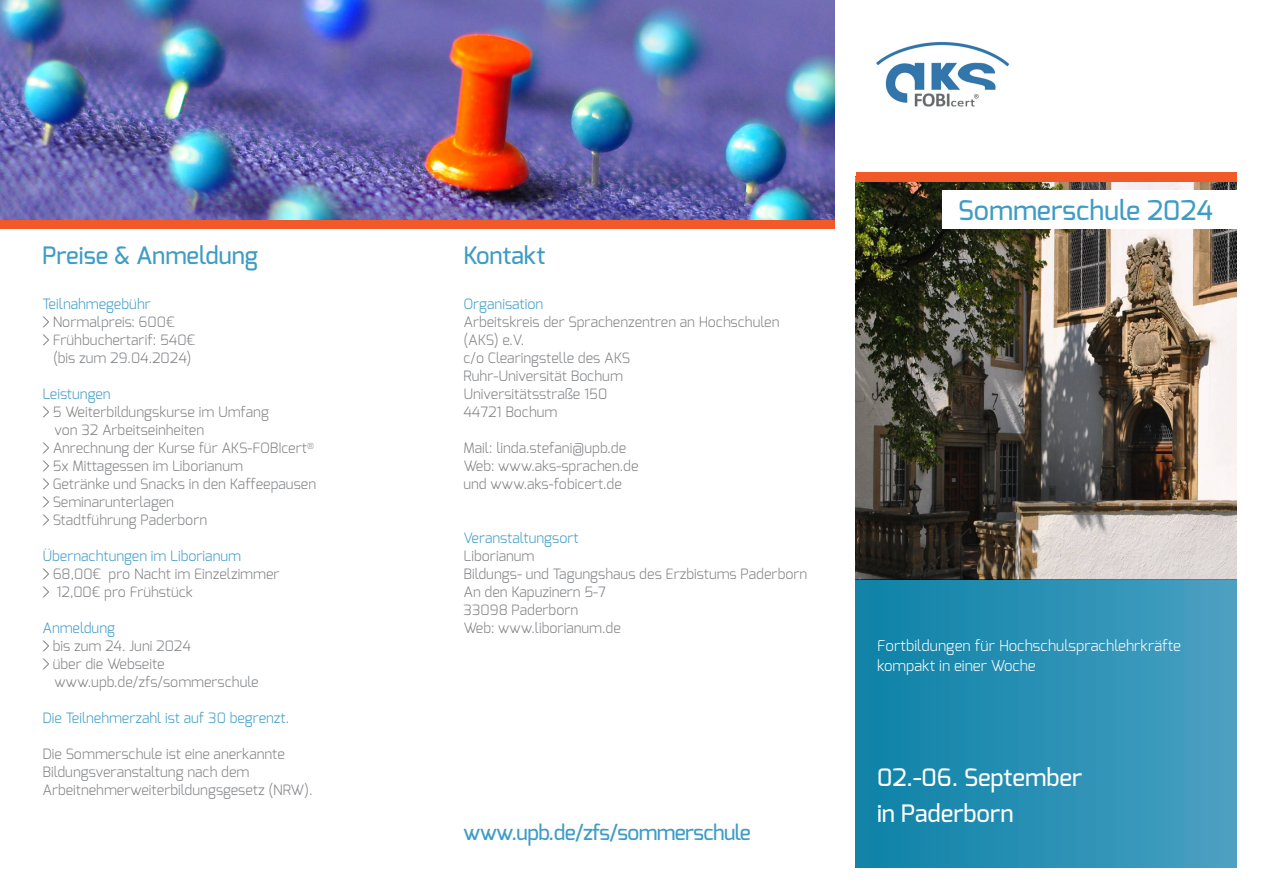
<style>
.page{position:relative;width:1263px;height:893px;background:#fff}
.page>*{position:absolute;margin:0;border:0;box-sizing:border-box;transform-origin:0 0}
.t1{font:500 27px "Exo";color:#3f9cc5}
.t2{font:500 24px "Exo";color:#fff}
.t3{font:500 24px "Exo";color:#3f9cc5}
.t4{font:500 21px "Exo";letter-spacing:-.03em;color:#3f9cc5}
.t5{font:300 15px "Exo";color:#fff}
.t6{font:300 14.25px/18px "Exo";color:#808285}
.t7{font:300 14.25px "Exo";color:#3f9cc5}
</style>
<div class="page">
<img style="left:856px;top:181px;width:380px;height:398px">
<div style="left:856px;top:579px;width:381px;height:288px;background:linear-gradient(to right,#0c82a7,#4ba0c2)"></div>
<svg style="left:43px;top:317px;width:6px;height:10px"></svg>
<svg style="left:43px;top:335px;width:6px;height:10px"></svg>
<svg style="left:43px;top:407px;width:6px;height:10px"></svg>
<svg style="left:43px;top:443px;width:6px;height:10px"></svg>
<svg style="left:43px;top:461px;width:6px;height:10px"></svg>
<svg style="left:43px;top:479px;width:6px;height:10px"></svg>
<svg style="left:43px;top:497px;width:6px;height:10px"></svg>
<svg style="left:43px;top:515px;width:6px;height:10px"></svg>
<svg style="left:43px;top:569px;width:6px;height:10px"></svg>
<svg style="left:43px;top:587px;width:6px;height:10px"></svg>
<svg style="left:43px;top:641px;width:6px;height:10px"></svg>
<svg style="left:43px;top:659px;width:6px;height:10px"></svg>
<div style="left:0;top:219px;width:834px;height:9px;background:#f15929"></div>
<img style="left:876px;top:42px;width:134px;height:65px">
<img style="left:0;top:0;width:834px;height:219px">
<div style="left:942px;top:190px;width:302px;height:38px;background:#fff"></div>
<div style="left:856px;top:172px;width:380px;height:9px;background:#f15929"></div>
<p class="t3" style="left:43px;top:240px;width:217px">Preise &amp; Anmeldung</p>
<p class="t7" style="left:43px;top:295px;width:110px">Teilnahmegebühr</p>
<p class="t6" style="left:53px;top:313px;width:123px">Normalpreis: 600€</p>
<p class="t6" style="left:53px;top:331px;width:144px">Frühbuchertarif: 540€</p>
<p class="t6" style="left:53px;top:349px;width:140px">(bis zum 29.04.2024)</p>
<p class="t7" style="left:43px;top:385px;width:70px">Leistungen</p>
<p class="t6" style="left:53px;top:403px;width:218px">5 Weiterbildungskurse im Umfang</p>
<p class="t6" style="left:55px;top:421px;width:151px">von 32 Arbeitseinheiten</p>
<p class="t6" style="left:53px;top:439px;width:263px">Anrechnung der Kurse für AKS-FOBIcert<sup>®</sup></p>
<p class="t6" style="left:53px;top:457px;width:192px">5x Mittagessen im Liborianum</p>
<p class="t6" style="left:53px;top:475px;width:265px">Getränke und Snacks in den Kaffeepausen</p>
<p class="t6" style="left:53px;top:493px;width:123px">Seminarunterlagen</p>
<p class="t6" style="left:53px;top:511px;width:156px">Stadtführung Paderborn</p>
<p class="t7" style="left:43px;top:547px;width:200px">Übernachtungen im Liborianum</p>
<p class="t6" style="left:53px;top:565px;width:228px">68,00€ pro Nacht im Einzelzimmer</p>
<p class="t6" style="left:56px;top:583px;width:138px">12,00€ pro Frühstück</p>
<p class="t7" style="left:43px;top:619px;width:74px">Anmeldung</p>
<p class="t6" style="left:53px;top:637px;width:140px">bis zum 24. Juni 2024</p>
<p class="t6" style="left:53px;top:655px;width:114px">über die Webseite</p>
<p class="t6" style="left:55px;top:673px;width:206px">www.upb.de/zfs/sommerschule</p>
<p class="t7" style="left:43px;top:709px;width:248px">Die Teilnehmerzahl ist auf 30 begrenzt.</p>
<p class="t6" style="left:43px;top:745px;width:271px">Die Sommerschule ist eine anerkannte<br>Bildungsveranstaltung nach dem<br>Arbeitnehmerweiterbildungsgesetz (NRW).</p>
<p class="t3" style="left:463px;top:240px;width:83px">Kontakt</p>
<p class="t7" style="left:463px;top:295px;width:81px">Organisation</p>
<p class="t6" style="left:463px;top:313px;width:317px">Arbeitskreis der Sprachenzentren an Hochschulen</p>
<p class="t6" style="left:463px;top:331px;width:62px">(AKS) e.V.</p>
<p class="t6" style="left:463px;top:349px;width:168px">c/o Clearingstelle des AKS</p>
<p class="t6" style="left:463px;top:367px;width:161px">Ruhr-Universität Bochum</p>
<p class="t6" style="left:463px;top:385px;width:145px">Universitätsstraße 150</p>
<p class="t6" style="left:463px;top:403px;width:96px">44721 Bochum</p>
<p class="t6" style="left:463px;top:439px;width:164px">Mail: linda.stefani@upb.de</p>
<p class="t6" style="left:463px;top:457px;width:177px">Web: www.aks-sprachen.de</p>
<p class="t6" style="left:463px;top:475px;width:160px">und www.aks-fobicert.de</p>
<p class="t7" style="left:463px;top:529px;width:117px">Veranstaltungsort</p>
<p class="t6" style="left:463px;top:547px;width:73px">Liborianum</p>
<p class="t6" style="left:463px;top:565px;width:345px">Bildungs- und Tagungshaus des Erzbistums Paderborn</p>
<p class="t6" style="left:463px;top:583px;width:144px">An den Kapuzinern 5-7</p>
<p class="t6" style="left:463px;top:601px;width:116px">33098 Paderborn</p>
<p class="t6" style="left:463px;top:619px;width:159px">Web: www.liborianum.de</p>
<p class="t4" style="left:463px;top:819px;width:289px">www.upb.de/zfs/sommerschule</p>
<p class="t1" style="left:958px;top:193px;width:256px">Sommerschule 2024</p>
<p class="t5" style="left:877px;top:636px;width:306px">Fortbildungen für Hochschulsprachlehrkräfte</p>
<p class="t5" style="left:877px;top:656px;width:160px">kompakt in einer Woche</p>
<p class="t2" style="left:877px;top:762px;width:207px">02.-06. September</p>
<p class="t2" style="left:877px;top:798px;width:138px">in Paderborn</p>
</div>
